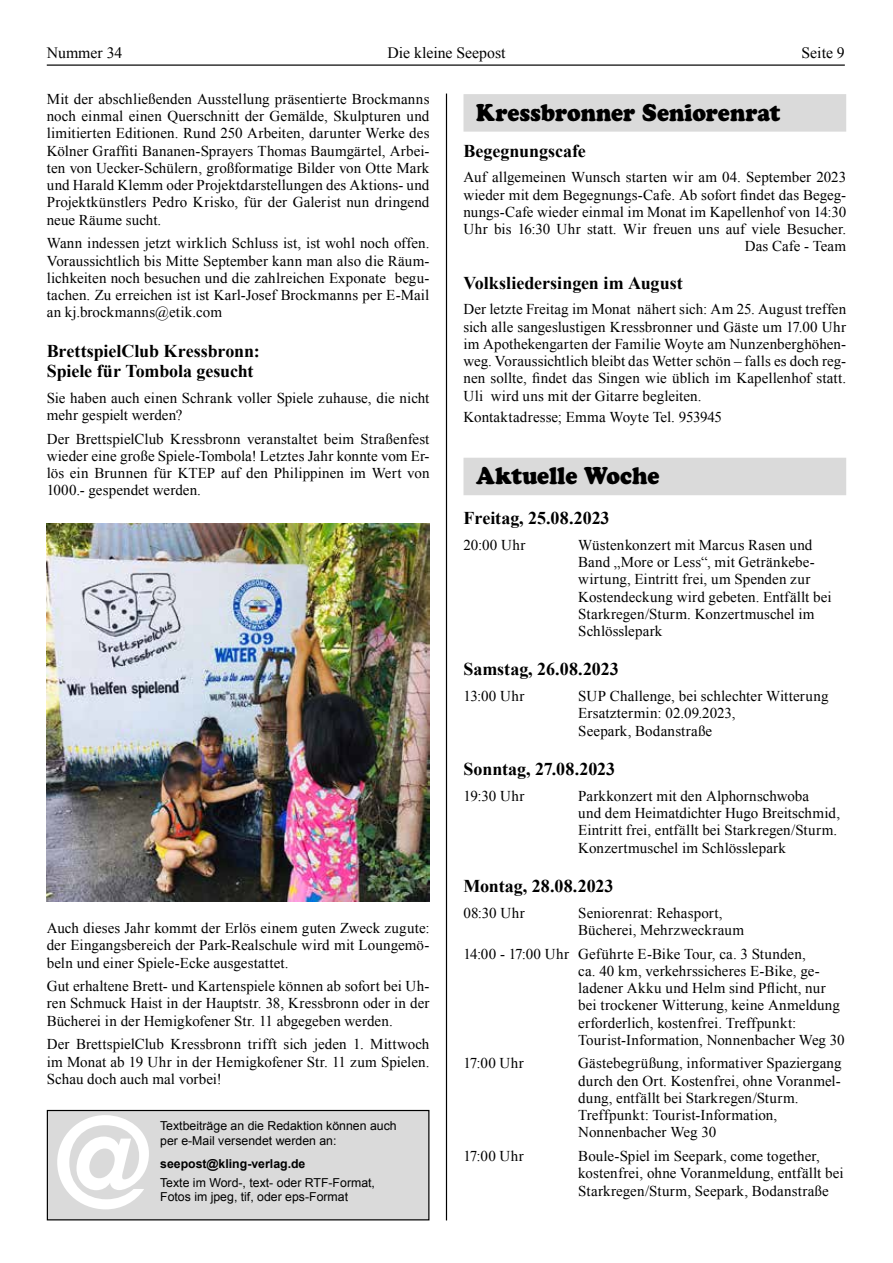
<style>
.page{position:relative;width:893px;height:1263px;background:#fff}
.page>*{position:absolute;margin:0;border:0;box-sizing:border-box;transform-origin:0 0}
.t1{font:700 126px "Helvetica Neue LT Std";color:#fff}
.t2{font:24px "Cooper Black Std";letter-spacing:-.005em;color:#000;scale:.9 1}
.t3{font:700 18px/20.2px "Times New Roman";letter-spacing:-.005em;color:#000}
.t4{font:15.75px "Times New Roman";color:#000}
.t5{font:15px/17.2px "Times New Roman";letter-spacing:.005em;color:#000}
.t6{font:12.3px/15px "Arial";color:#000}
.t7{font:700 12.3px "Arial";color:#000}
</style>
<div class="page">
<hr style="left:47px;top:64px;width:798px;height:2px;background:#000">
<hr style="left:446px;top:94px;width:1px;height:1126px;background:#000">
<div style="left:463px;top:94px;width:383px;height:38px;background:#dadada"></div>
<div style="left:463px;top:458px;width:383px;height:37px;background:#dadada"></div>
<img style="left:47px;top:523px;width:382px;height:378px">
<div style="left:47px;top:1110px;width:382px;height:110px;background:#dadada"></div>
<div style="left:47px;top:1110px;width:382px;height:110px;border:1px solid #000"></div>
<p class="t4" style="left:47px;top:42px;width:77px">Nummer 34</p>
<p class="t4" style="left:387px;top:42px;width:120px">Die kleine Seepost</p>
<p class="t4" style="left:801px;top:42px;width:45px">Seite 9</p>
<p class="t5" style="left:47px;top:90px;width:384px;text-align:justify">Mit der abschließenden Ausstellung präsentierte Brockmanns noch einmal einen Querschnitt der Gemälde, Skulpturen und limitierten Editionen. Rund 250 Arbeiten, darunter Werke des Kölner Graffiti Bananen-Sprayers Thomas Baumgärtel, Arbei&shy;ten von Uecker-Schülern, großformatige Bilder von Otte Mark und Harald Klemm oder Projektdarstellungen des Aktions- und Projektkünstlers Pedro Krisko, für der Galerist nun dringend neue Räume sucht.</p>
<p class="t5" style="left:47px;top:234px;width:384px;text-align:justify">Wann indessen jetzt wirklich Schluss ist, ist wohl noch offen.<br>Voraussichtlich bis Mitte September kann man also die Räum&shy;lichkeiten noch besuchen und die zahlreichen Exponate begu&shy;tachen. Zu erreichen ist ist Karl-Josef Brockmanns per E-Mail an kj.brockmanns@etik.com</p>
<p class="t3" style="left:47px;top:340px;width:215px">BrettspielClub Kressbronn:<br>Spiele für Tombola gesucht</p>
<p class="t5" style="left:47px;top:389px;width:384px">Sie haben auch einen Schrank voller Spiele zuhause, die nicht mehr gespielt werden?</p>
<p class="t5" style="left:47px;top:430px;width:384px;text-align:justify">Der BrettspielClub Kressbronn veranstaltet beim Straßenfest wieder eine große Spiele-Tombola! Letztes Jahr konnte vom Er&shy;lös ein Brunnen für KTEP auf den Philippinen im Wert von 1000.- gespendet werden.</p>
<p class="t5" style="left:47px;top:919px;width:384px;text-align:justify">Auch dieses Jahr kommt der Erlös einem guten Zweck zugute: der Eingangsbereich der Park-Realschule wird mit Loungemö&shy;beln und einer Spiele-Ecke ausgestattet.</p>
<p class="t5" style="left:47px;top:977px;width:384px;text-align:justify">Gut erhaltene Brett- und Kartenspiele können ab sofort bei Uh&shy;ren Schmuck Haist in der Hauptstr. 38, Kressbronn oder in der Bücherei in der Hemigkofener Str. 11 abgegeben werden.</p>
<p class="t5" style="left:47px;top:1035px;width:384px;text-align:justify">Der BrettspielClub Kressbronn trifft sich jeden 1. Mittwoch im Monat ab 19 Uhr in der Hemigkofener Str. 11 zum Spielen.<br>Schau doch auch mal vorbei!</p>
<p class="t6" style="left:160px;top:1118px;width:238px">Textbeiträge an die Redaktion können auch per e-Mail versendet werden an:</p>
<p class="t7" style="left:160px;top:1155px;width:147px">seepost@kling-verlag.de</p>
<p class="t6" style="left:160px;top:1175px;width:216px">Texte im Word-, text- oder RTF-Format,</p>
<h1 class="t1" style="left:53px;top:1084px;width:102px">@</h1>
<p class="t6" style="left:160px;top:1189px;width:189px">Fotos im jpeg, tif, oder eps-Format</p>
<h2 class="t2" style="left:476px;top:98px;width:339px">Kressbronner Seniorenrat</h2>
<p class="t3" style="left:463px;top:140px;width:124px">Begegnungscafe</p>
<p class="t5" style="left:463px;top:169px;width:384px;text-align:right">Auf allgemeinen Wunsch starten wir am 04. September 2023 wieder mit dem Begegnungs-Cafe. Ab sofort findet das Begeg&shy;nungs-Cafe wieder einmal im Monat im Kapellenhof von 14:30<br>Uhr bis 16:30 Uhr statt. Wir freuen uns auf viele Besucher.<br>Das Cafe - Team</p>
<p class="t3" style="left:463px;top:272px;width:221px">Volksliedersingen im August</p>
<p class="t5" style="left:463px;top:301px;width:384px;text-align:justify">Der letzte Freitag im Monat nähert sich: Am 25. August treffen sich alle sangeslustigen Kressbronner und Gäste um 17.00 Uhr im Apothekengarten der Familie Woyte am Nunzenberghöhen&shy;weg. Voraussichtlich bleibt das Wetter schön – falls es doch reg&shy;nen sollte, findet das Singen wie üblich im Kapellenhof statt.<br>Uli wird uns mit der Gitarre begleiten.</p>
<p class="t5" style="left:463px;top:408px;width:260px">Kontaktadresse; Emma Woyte Tel. 953945</p>
<h2 class="t2" style="left:476px;top:462px;width:205px">Aktuelle Woche</h2>
<p class="t3" style="left:463px;top:507px;width:148px">Freitag, 25.08.2023</p>
<p class="t5" style="left:463px;top:536px;width:64px">20:00 Uhr</p>
<p class="t5" style="left:578px;top:536px;width:255px">Wüstenkonzert mit Marcus Rasen und Band „More or Less“, mit Getränkebe&shy;wirtung, Eintritt frei, um Spenden zur Kostendeckung wird gebeten. Entfällt bei Starkregen/Sturm. Konzertmuschel im Schlösslepark</p>
<p class="t3" style="left:463px;top:659px;width:157px">Samstag, 26.08.2023</p>
<p class="t5" style="left:463px;top:687px;width:63px">13:00 Uhr</p>
<p class="t5" style="left:578px;top:687px;width:252px">SUP Challenge, bei schlechter Witterung<br>Ersatztermin: 02.09.2023,<br>Seepark, Bodanstraße</p>
<p class="t3" style="left:463px;top:758px;width:153px">Sonntag, 27.08.2023</p>
<p class="t5" style="left:463px;top:787px;width:62px">19:30 Uhr</p>
<p class="t5" style="left:578px;top:787px;width:263px">Parkkonzert mit den Alphornschwoba<br>und dem Heimatdichter Hugo Breitschmid, Eintritt frei, entfällt bei Starkregen/Sturm.<br>Konzertmuschel im Schlösslepark</p>
<p class="t3" style="left:463px;top:875px;width:151px">Montag, 28.08.2023</p>
<p class="t5" style="left:463px;top:904px;width:63px">08:30 Uhr</p>
<p class="t5" style="left:578px;top:904px;width:167px">Seniorenrat: Rehasport,<br>Bücherei, Mehrzweckraum</p>
<p class="t5" style="left:578px;top:945px;width:268px;text-indent:-115px">14:00 - 17:00 Uhr Geführte E-Bike Tour, ca. 3 Stunden,<br>ca. 40 km, verkehrssicheres E-Bike, ge&shy;ladener Akku und Helm sind Pflicht, nur bei trockener Witterung, keine Anmeldung erforderlich, kostenfrei. Treffpunkt:<br>Tourist-Information, Nonnenbacher Weg 30</p>
<p class="t5" style="left:463px;top:1054px;width:62px">17:00 Uhr</p>
<p class="t5" style="left:578px;top:1054px;width:265px">Gästebegrüßung, informativer Spaziergang durch den Ort. Kostenfrei, ohne Voranmel&shy;dung, entfällt bei Starkregen/Sturm.<br>Treffpunkt: Tourist-Information, Nonnenbacher Weg 30</p>
<p class="t5" style="left:463px;top:1147px;width:62px">17:00 Uhr</p>
<p class="t5" style="left:578px;top:1147px;width:267px">Boule-Spiel im Seepark, come together, kostenfrei, ohne Voranmeldung, entfällt bei<br>Starkregen/Sturm, Seepark, Bodanstraße</p>
</div>
